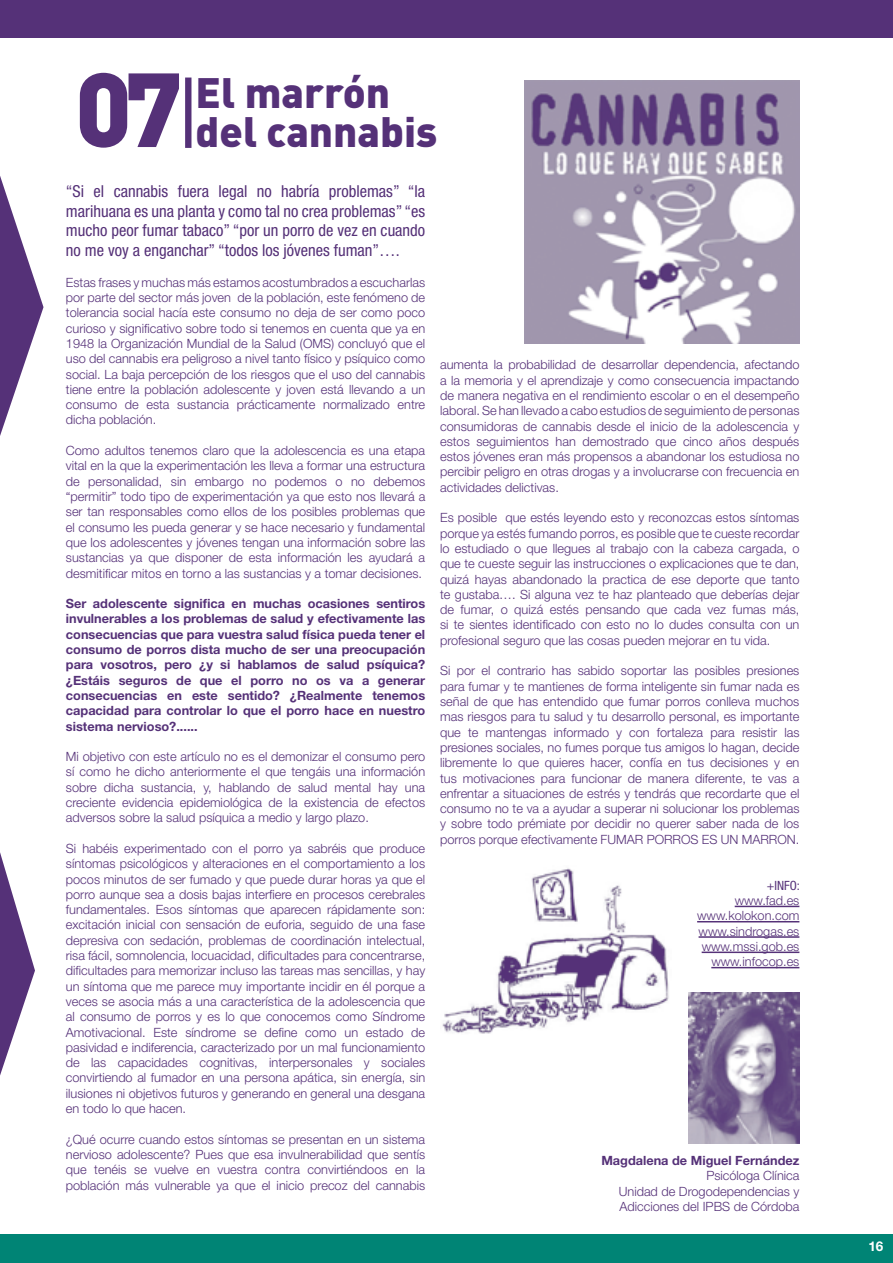
<style>
.page{position:relative;width:893px;height:1263px;background:#fff}
.page>*{position:absolute;margin:0;border:0;box-sizing:border-box;transform-origin:0 0}
.t1{font:900 103.35px "DIN Pro";color:#553178}
.t2{font:900 42px "DIN Pro";color:#553178}
.t3{font:condensed 16.5px/19.8px "Helvetica Neue LT Std";color:#553178;text-align:justify}
.t4{font:700 13.5px "Helvetica Neue LT Std";color:#fff}
.t5{font:300 12.75px/15.3px "Helvetica Neue LT Std";color:#553178;text-align:justify}
.t6{font:700 12.75px/15.3px "Helvetica Neue LT Std";color:#553178;text-align:justify}
.t7{font:condensed 12.75px "Helvetica Neue LT Std";color:#553178}
</style>
<div class="page">
<div style="left:0;top:1235px;width:893px;height:28px;background:#008475"></div>
<div style="left:185px;top:78px;width:6px;height:70px;background:#553178"></div>
<hr style="left:735px;top:906px;width:64px;height:1px;background:#553178">
<hr style="left:697px;top:921px;width:102px;height:1px;background:#553178">
<hr style="left:699px;top:936px;width:100px;height:2px;background:#553178">
<hr style="left:702px;top:951px;width:97px;height:2px;background:#553178">
<hr style="left:711px;top:967px;width:88px;height:1px;background:#553178">
<img style="left:689px;top:993px;width:110px;height:150px">
<svg style="left:0;top:176px;width:44px;height:899px"></svg>
<img style="left:525px;top:80px;width:274px;height:264px">
<img style="left:442px;top:868px;width:227px;height:166px">
<div style="left:0;top:0;width:893px;height:38px;background:#553178"></div>
<h1 class="t1" style="left:75px;top:39px;width:109px">07</h1>
<h2 class="t2" style="left:196px;top:64px;width:196px">El marrón</h2>
<h2 class="t2" style="left:196px;top:103px;width:243px">del cannabis</h2>
<p class="t3" style="left:66px;top:181px;width:361px">“Si el cannabis fuera legal no habría problemas” “la marihuana es una planta y como tal no crea problemas” “es mucho peor fumar tabaco” “por un porro de vez en cuando no me voy a enganchar” “todos los jóvenes fuman”….</p>
<p class="t5" style="left:66px;top:274px;width:361px">Estas frases y muchas más estamos acostumbrados a escucharlas por parte del sector más joven de la población, este fenómeno de tolerancia social hacía este consumo no deja de ser como poco curioso y significativo sobre todo si tenemos en cuenta que ya en 1948 la Organización Mundial de la Salud (OMS) concluyó que el uso del cannabis era peligroso a nivel tanto físico y psíquico como social. La baja percepción de los riesgos que el uso del cannabis tiene entre la población adolescente y joven está llevando a un consumo de esta sustancia prácticamente normalizado entre dicha población.</p>
<p class="t5" style="left:66px;top:443px;width:361px">Como adultos tenemos claro que la adolescencia es una etapa vital en la que la experimentación les lleva a formar una estructura de personalidad, sin embargo no podemos o no debemos “permitir” todo tipo de experimentación ya que esto nos llevará a ser tan responsables como ellos de los posibles problemas que el consumo les pueda generar y se hace necesario y fundamental que los adolescentes y jóvenes tengan una información sobre las sustancias ya que disponer de esta información les ayudará a desmitificar mitos en torno a las sustancias y a tomar decisiones.</p>
<p class="t6" style="left:66px;top:596px;width:361px">Ser adolescente significa en muchas ocasiones sentiros invulnerables a los problemas de salud y efectivamente las consecuencias que para vuestra salud física pueda tener el consumo de porros dista mucho de ser una preocupación para vosotros, pero ¿y si hablamos de salud psíquica? ¿Estáis seguros de que el porro no os va a generar consecuencias en este sentido? ¿Realmente tenemos capacidad para controlar lo que el porro hace en nuestro sistema nervioso?......</p>
<p class="t5" style="left:66px;top:749px;width:361px">Mi objetivo con este artículo no es el demonizar el consumo pero sí como he dicho anteriormente el que tengáis una información sobre dicha sustancia, y, hablando de salud mental hay una creciente evidencia epidemiológica de la existencia de efectos adversos sobre la salud psíquica a medio y largo plazo.</p>
<p class="t5" style="left:66px;top:840px;width:361px">Si habéis experimentado con el porro ya sabréis que produce síntomas psicológicos y alteraciones en el comportamiento a los pocos minutos de ser fumado y que puede durar horas ya que el porro aunque sea a dosis bajas interfiere en procesos cerebrales fundamentales. Esos síntomas que aparecen rápidamente son: excitación inicial con sensación de euforia, seguido de una fase depresiva con sedación, problemas de coordinación intelectual, risa fácil, somnolencia, locuacidad, dificultades para concentrarse, dificultades para memorizar incluso las tareas mas sencillas, y hay un síntoma que me parece muy importante incidir en él porque a veces se asocia más a una característica de la adolescencia que al consumo de porros y es lo que conocemos como Síndrome Amotivacional. Este síndrome se define como un estado de pasividad e indiferencia, caracterizado por un mal funcionamiento de las capacidades cognitivas, interpersonales y sociales convirtiendo al fumador en una persona apática, sin energía, sin ilusiones ni objetivos futuros y generando en general una desgana en todo lo que hacen.</p>
<p class="t5" style="left:66px;top:1131px;width:361px">¿Qué ocurre cuando estos síntomas se presentan en un sistema nervioso adolescente? Pues que esa invulnerabilidad que sentís que tenéis se vuelve en vuestra contra convirtiéndoos en la población más vulnerable ya que el inicio precoz del cannabis</p>
<p class="t5" style="left:440px;top:357px;width:361px">aumenta la probabilidad de desarrollar dependencia, afectando a la memoria y el aprendizaje y como consecuencia impactando de manera negativa en el rendimiento escolar o en el desempeño laboral. Se han llevado a cabo estudios de seguimiento de personas consumidoras de cannabis desde el inicio de la adolescencia y estos seguimientos han demostrado que cinco años después estos jóvenes eran más propensos a abandonar los estudiosa no percibir peligro en otras drogas y a involucrarse con frecuencia en actividades delictivas.</p>
<p class="t5" style="left:440px;top:510px;width:361px">Es posible que estés leyendo esto y reconozcas estos síntomas porque ya estés fumando porros, es posible que te cueste recordar lo estudiado o que llegues al trabajo con la cabeza cargada, o que te cueste seguir las instrucciones o explicaciones que te dan, quizá hayas abandonado la practica de ese deporte que tanto te gustaba…. Si alguna vez te haz planteado que deberías dejar de fumar, o quizá estés pensando que cada vez fumas más, si te sientes identificado con esto no lo dudes consulta con un profesional seguro que las cosas pueden mejorar en tu vida.</p>
<p class="t5" style="left:440px;top:663px;width:361px">Si por el contrario has sabido soportar las posibles presiones para fumar y te mantienes de forma inteligente sin fumar nada es señal de que has entendido que fumar porros conlleva muchos mas riesgos para tu salud y tu desarrollo personal, es importante que te mantengas informado y con fortaleza para resistir las presiones sociales, no fumes porque tus amigos lo hagan, decide libremente lo que quieres hacer, confía en tus decisiones y en tus motivaciones para funcionar de manera diferente, te vas a enfrentar a situaciones de estrés y tendrás que recordarte que el consumo no te va a ayudar a superar ni solucionar los problemas y sobre todo prémiate por decidir no querer saber nada de los porros porque efectivamente FUMAR PORROS ES UN MARRON.</p>
<p class="t7" style="left:767px;top:878px;width:35px">+INFO:</p>
<p class="t5" style="left:697px;top:892px;width:104px;text-align:right">www.fad.es www.kolokon.com www.sindrogas.es www.mssi.gob.es www.infocop.es</p>
<p class="t6" style="left:601px;top:1152px;width:200px">Magdalena de Miguel Fernández</p>
<p class="t5" style="left:619px;top:1168px;width:182px;text-indent:88px">Psicóloga Clínica Unidad de Drogodependencias y Adicciones del IPBS de Córdoba</p>
<p class="t4" style="left:868px;top:1238px;width:17px">16</p>
</div>
